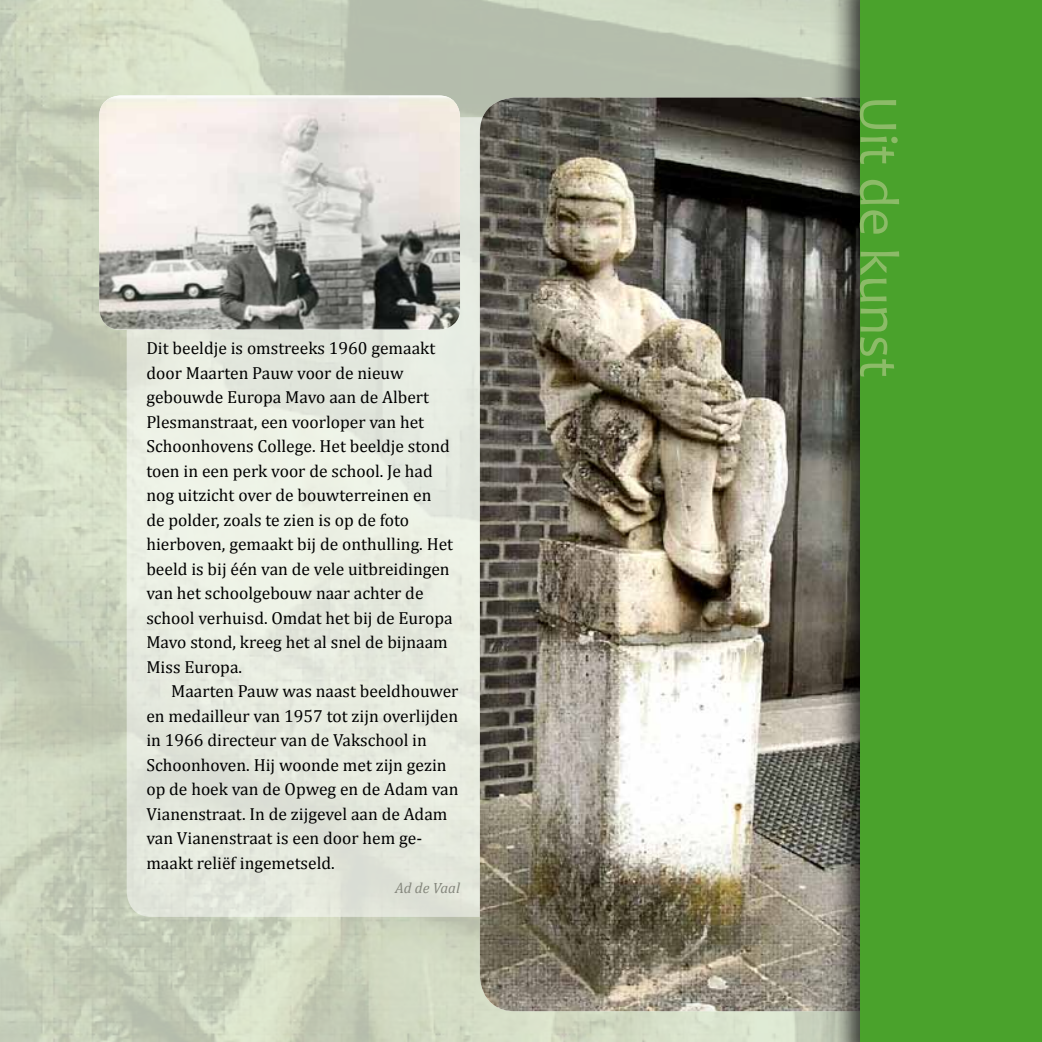
<style>
.page{position:relative;width:1042px;height:1042px;background:#fff}
.page>*{position:absolute;margin:0;border:0;box-sizing:border-box;transform-origin:0 0}
.t1{font:56px "Candara";letter-spacing:-.005em;color:#8cbb68}
.t2{font:17.5px/24.5px "Cambria";color:#000}
.t3{font:italic 14.88px "Cambria";color:#85877d}
</style>
<div class="page">
<img style="left:0;top:0;width:829px;height:1042px">
<div style="left:127px;top:117px;width:814px;height:800px;background:#e6ebdf;border-radius:25px"></div>
<img style="left:480px;top:98px;width:349px;height:913px">
<div style="left:829px;top:0;width:213px;height:1042px;background:#000;opacity:.75"></div>
<div style="left:860px;top:0;width:182px;height:1042px;background:#4aa22c"></div>
<img style="left:99px;top:95px;width:361px;height:235px">
<p class="t2" style="left:146px;top:336px;width:308px">Dit beeldje is omstreeks 1960 gemaakt door Maarten Pauw voor de nieuw gebouwde Europa Mavo aan de Albert Plesmanstraat, een voorloper van het Schoonhovens College. Het beeldje stond toen in een perk voor de school. Je had nog uitzicht over de bouwterreinen en de polder, zoals te zien is op de foto hierboven, gemaakt bij de onthulling. Het beeld is bij één van de vele uitbreidingen van het schoolgebouw naar achter de school verhuisd. Omdat het bij de Europa Mavo stond, kreeg het al snel de bijnaam Miss Europa.</p>
<p class="t2" style="left:146px;top:679px;width:314px;text-indent:25px">Maarten Pauw was naast beeldhouwer en medailleur van 1957 tot zijn overlijden in 1966 directeur van de Vakschool in Schoonhoven. Hij woonde met zijn gezin op de hoek van de Opweg en de Adam van Vianenstraat. In de zijgevel aan de Adam van Vianenstraat is een door hem ge&shy;maakt reliëf ingemetseld.</p>
<p class="t3" style="left:395px;top:879px;width:66px">Ad de Vaal</p>
<h1 class="t1" style="left:912px;top:95px;width:284px;rotate:90deg">Uit de kunst</h1>
</div>
